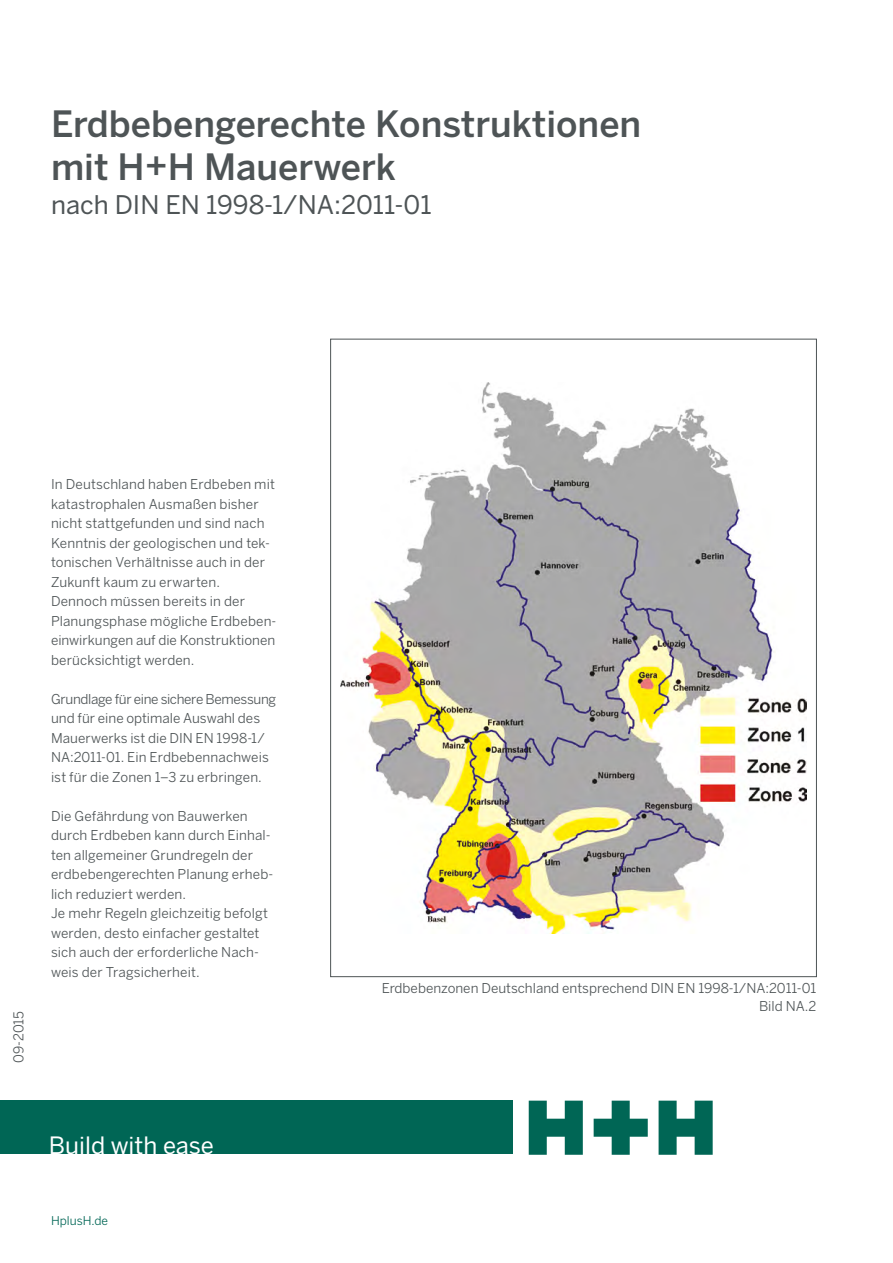
<style>
.page{position:relative;width:893px;height:1263px;background:#fff}
.page>*{position:absolute;margin:0;border:0;box-sizing:border-box;transform-origin:0 0}
.t1{font:500 36px/43.2px "Benton Sans";color:#4e5456}
.t2{font:25.5px "Benton Sans";color:#4e5456}
.t3{font:23.7px "Benton Sans";color:#fff}
.t4{font:13.5px/19.5px "Benton Sans";letter-spacing:.005em;color:#4e5456}
.t5{font:12px "Benton Sans";color:#065}
</style>
<div class="page">
<svg style="left:529px;top:1101px;width:54px;height:54px"></svg>
<svg style="left:659px;top:1101px;width:54px;height:54px"></svg>
<svg style="left:594px;top:1101px;width:54px;height:54px"></svg>
<div style="left:0;top:1101px;width:513px;height:53px;background:#065"></div>
<img style="left:341px;top:383px;width:465px;height:550px">
<h1 class="t1" style="left:51px;top:101px;width:592px">Erdbebengerechte Konstruktionen mit H+H Mauerwerk</h1>
<h2 class="t2" style="left:51px;top:190px;width:382px">nach DIN EN 1998-1/NA:2011-01</h2>
<p class="t4" style="left:9px;top:1063px;width:54px;rotate:-90deg">09-2015</p>
<p class="t4" style="left:51px;top:475px;width:227px">In Deutschland haben Erdbeben mit katastrophalen Ausmaßen bisher nicht stattgefunden und sind nach<br>Kenntnis der geologischen und tek&shy;tonischen Verhältnisse auch in der<br>Zukunft kaum zu erwarten.<br>Dennoch müssen bereits in der<br>Planungsphase mögliche Erdbeben&shy;einwirkungen auf die Konstruktionen berücksichtigt werden.</p>
<p class="t4" style="left:51px;top:689px;width:227px">Grundlage für eine sichere Bemessung und für eine optimale Auswahl des Mauerwerks ist die DIN EN 1998-1/ NA:2011-01. Ein Erdbebennachweis ist für die Zonen 1–3 zu erbringen.</p>
<p class="t4" style="left:51px;top:806px;width:224px">Die Gefährdung von Bauwerken durch Erdbeben kann durch Einhal&shy;ten allgemeiner Grundregeln der erdbebengerechten Planung erheb&shy;lich reduziert werden.<br>Je mehr Regeln gleichzeitig befolgt werden, desto einfacher gestaltet sich auch der erforderliche Nach&shy;weis der Tragsicherheit.</p>
<h3 class="t3" style="left:49px;top:1131px;width:167px">Build with ease</h3>
<p class="t5" style="left:51px;top:1214px;width:59px">HplusH.de</p>
<p class="t4" style="left:382px;top:979px;width:436px;line-height:18px;text-align:right">Erdbebenzonen Deutschland entsprechend DIN EN 1998-1/NA:2011-01<br>Bild NA.2</p>
</div>
